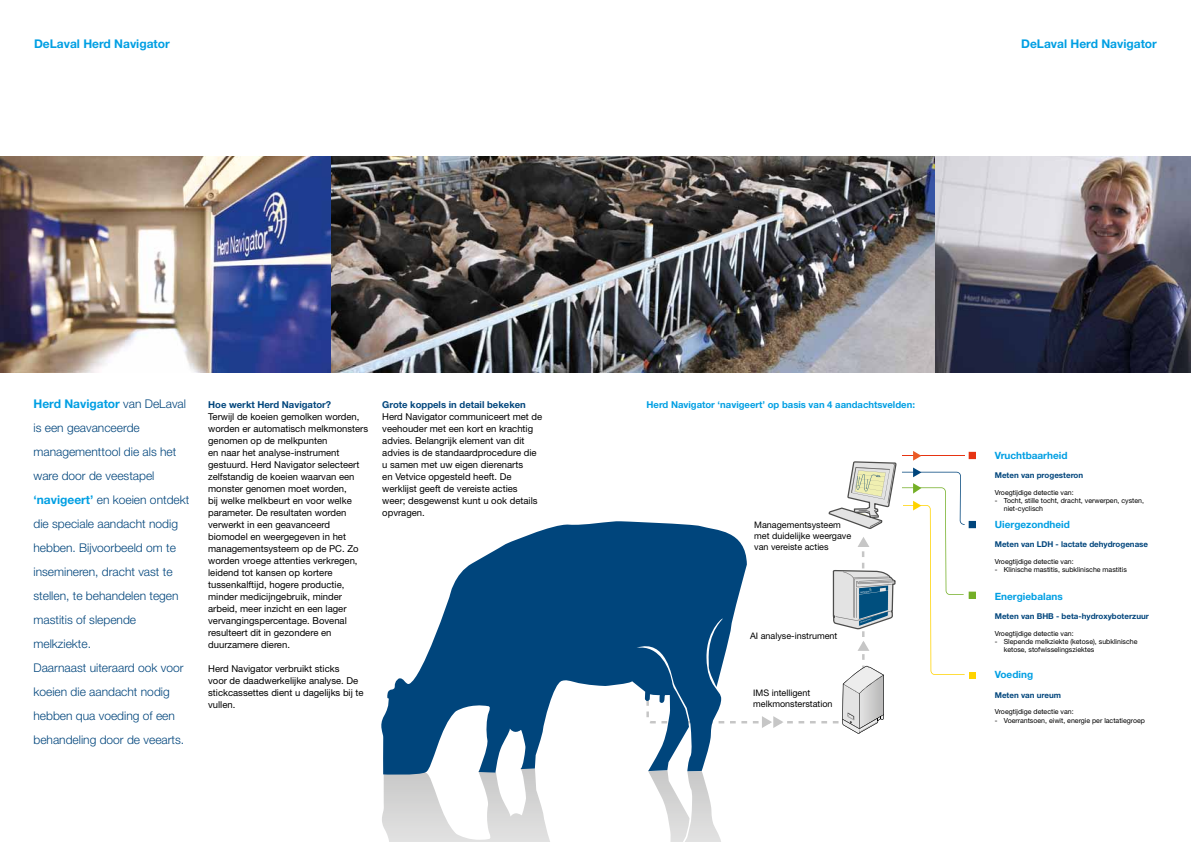
<style>
.page{position:relative;width:1191px;height:842px;background:#fff}
.page>*{position:absolute;margin:0;border:0;box-sizing:border-box;transform-origin:0 0}
.t1{font:300 12px/24px "Helvetica Neue LT Std";color:#00457c}
.t2{font:700 12px "Helvetica Neue LT Std";color:#009fe3}
.t3{font:700 10px "Helvetica Neue LT Std";color:#009fe3}
.t4{font:9.5px/12px "Helvetica Neue LT Std";color:#000}
.t5{font:700 9.5px "Helvetica Neue LT Std";color:#009fe3}
.t6{font:700 9.5px "Helvetica Neue LT Std";color:#00457c}
.t7{font:9px/10.8px "Helvetica Neue LT Std";color:#000}
.t8{font:700 8px "Helvetica Neue LT Std";color:#00457c}
.t9{font:7px/8.4px "Helvetica Neue LT Std";color:#000}
.s1{font-weight:700;color:#009fe3}
</style>
<div class="page">
<img style="left:0;top:156px;width:1191px;height:216px">
<svg style="left:968px;top:452px;width:8px;height:7px"></svg>
<svg style="left:828px;top:461px;width:68px;height:68px"></svg>
<hr style="left:902px;top:455px;width:62px;height:1px;background:#e63312">
<svg style="left:913px;top:451px;width:8px;height:10px"></svg>
<svg style="left:902px;top:467px;width:74px;height:211px"></svg>
<svg style="left:753px;top:537px;width:142px;height:197px"></svg>
<svg style="left:382px;top:776px;width:339px;height:66px"></svg>
<svg style="left:381px;top:521px;width:366px;height:255px;fill:#00457c"></svg>
<p class="t2" style="left:34px;top:36px;width:137px">DeLaval Herd Navigator</p>
<p class="t2" style="left:1021px;top:36px;width:137px">DeLaval Herd Navigator</p>
<p class="t1" style="left:33px;top:391px;width:157px"><span class="s1">Herd Navigator</span> van DeLaval is een geavanceerde managementtool die als het ware door de veestapel <span class="s1">‘navigeert’</span> en koeien ontdekt die speciale aandacht nodig hebben. Bijvoorbeeld om te insemineren, dracht vast te stellen, te behandelen tegen mastitis of slepende melkziekte.<br>Daarnaast uiteraard ook voor koeien die aandacht nodig hebben qua voeding of een behandeling door de veearts.</p>
<p class="t6" style="left:208px;top:399px;width:124px">Hoe werkt Herd Navigator?</p>
<p class="t4" style="left:208px;top:410px;width:161px">Terwijl de koeien gemolken worden, worden er automatisch melkmonsters genomen op de melkpunten<br>en naar het analyse-instrument gestuurd. Herd Navigator selecteert zelfstandig de koeien waarvan een monster genomen moet worden,<br>bij welke melkbeurt en voor welke parameter. De resultaten worden verwerkt in een geavanceerd biomodel en weergegeven in het managementsysteem op de PC. Zo worden vroege attenties verkregen, leidend tot kansen op kortere tussenkalftijd, hogere productie, minder medicijngebruik, minder arbeid, meer inzicht en een lager vervangingspercentage. Bovenal resulteert dit in gezondere en duurzamere dieren.</p>
<p class="t4" style="left:208px;top:662px;width:157px">Herd Navigator verbruikt sticks<br>voor de daadwerkelijke analyse. De stickcassettes dient u dagelijks bij te vullen.</p>
<p class="t6" style="left:382px;top:399px;width:145px">Grote koppels in detail bekeken</p>
<p class="t4" style="left:382px;top:410px;width:161px">Herd Navigator communiceert met de veehouder met een kort en krachtig advies. Belangrijk element van dit advies is de standaardprocedure die u samen met uw eigen dierenarts<br>en Vetvice opgesteld heeft. De werklijst geeft de vereiste acties weer; desgewenst kunt u ook details opvragen.</p>
<p class="t5" style="left:646px;top:399px;width:270px">Herd Navigator ‘navigeert’ op basis van 4 aandachtsvelden:</p>
<p class="t7" style="left:754px;top:519px;width:98px">Managementsysteem met duidelijke weergave van vereiste acties</p>
<p class="t7" style="left:750px;top:630px;width:89px">AI analyse-instrument</p>
<p class="t7" style="left:753px;top:687px;width:81px">IMS intelligent melkmonsterstation</p>
<p class="t3" style="left:994px;top:449px;width:74px">Vruchtbaarheid</p>
<p class="t8" style="left:994px;top:470px;width:90px">Meten van progesteron</p>
<p class="t9" style="left:994px;top:488px;width:80px">Vroegtijdige detectie van:</p>
<p class="t9" style="left:1003px;top:496px;width:142px;text-indent:-9px">- Tocht, stille tocht, dracht, verwerpen, cysten, niet-cyclisch</p>
<p class="t3" style="left:994px;top:518px;width:77px">Uiergezondheid</p>
<p class="t8" style="left:994px;top:539px;width:155px">Meten van LDH - lactate dehydrogenase</p>
<p class="t9" style="left:994px;top:557px;width:80px">Vroegtijdige detectie van:</p>
<p class="t9" style="left:994px;top:565px;width:134px">- Klinische mastitis, subklinische mastitis</p>
<p class="t3" style="left:994px;top:590px;width:69px">Energiebalans</p>
<p class="t8" style="left:994px;top:611px;width:156px">Meten van BHB - beta-hydroxyboterzuur</p>
<p class="t9" style="left:994px;top:629px;width:80px">Vroegtijdige detectie van:</p>
<p class="t9" style="left:1003px;top:637px;width:135px;text-indent:-9px">- Slepende melkziekte (ketose), subklinische ketose, stofwisselingsziektes</p>
<p class="t3" style="left:994px;top:669px;width:40px">Voeding</p>
<p class="t8" style="left:994px;top:690px;width:68px">Meten van ureum</p>
<p class="t9" style="left:994px;top:708px;width:80px">Vroegtijdige detectie van:</p>
<p class="t9" style="left:994px;top:716px;width:152px">- Voerrantsoen, eiwit, energie per lactatiegroep</p>
</div>
